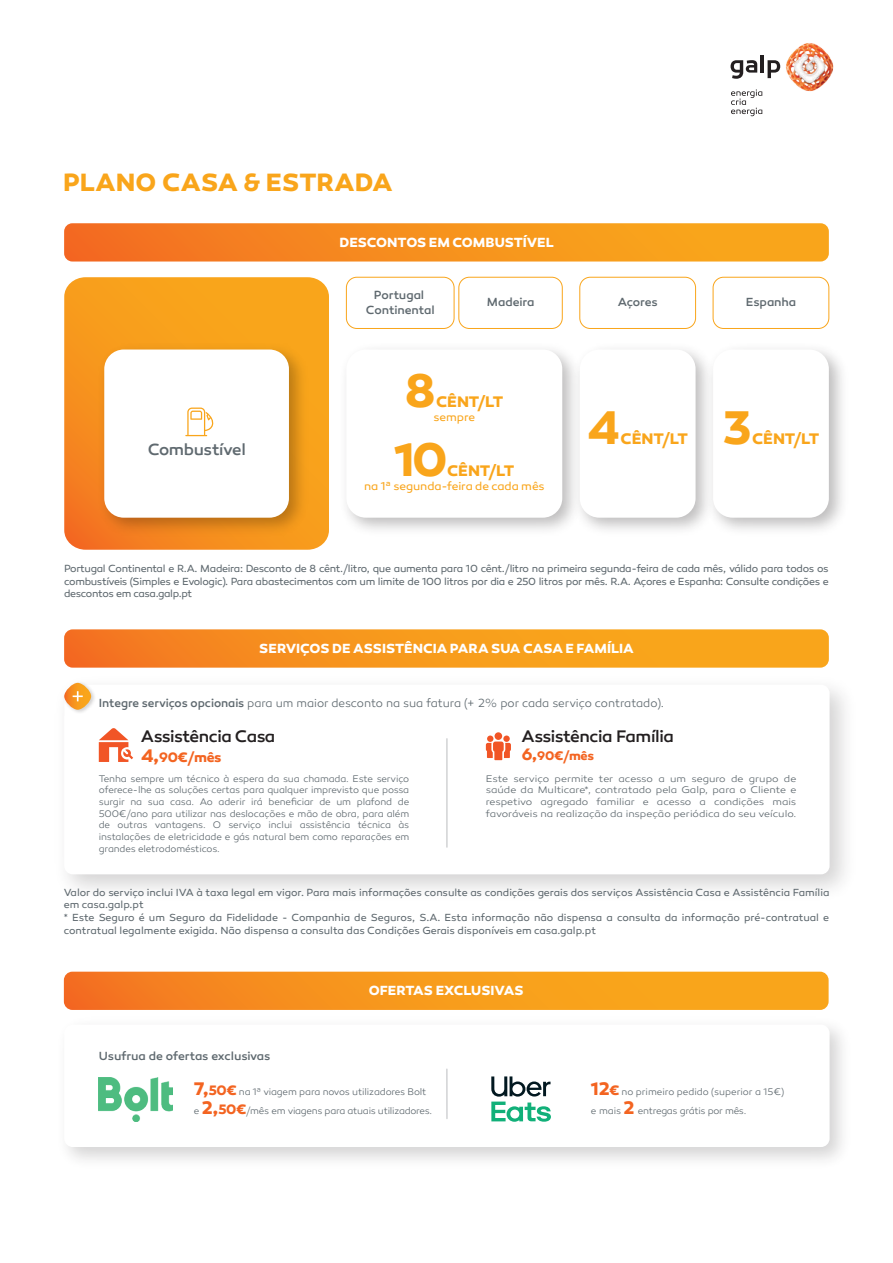
<style>
.page{position:relative;width:893px;height:1263px;background:#fff}
.page>*{position:absolute;margin:0;border:0;box-sizing:border-box;transform-origin:0 0}
.t1{font:700 48.15px "Canaro";color:#f9a51b}
.t2{font:700 25.5px "Canaro";letter-spacing:.005em;color:#f9a51b}
.t3{font:500 17.1px "Canaro";letter-spacing:-.025em;color:#231f20}
.t4{font:500 16.5px "Canaro";letter-spacing:-.02em;color:#5f696f}
.t5{font:700 15.6px "Canaro";letter-spacing:-.01em;color:#f9a51b}
.t6{font:700 13.95px "Canaro";color:#f36421}
.t7{font:700 13.5px "Canaro";letter-spacing:-.005em;color:#fff}
.t8{font:700 12.6px "Canaro";color:#f36421}
.t9{font:300 12px "Canaro";letter-spacing:-.005em;color:#5f696f}
.t10{font:500 12px/15px "Canaro";letter-spacing:-.01em;color:#5f696f;text-align:center}
.t11{font:11.7px "Canaro";letter-spacing:-.005em;color:#f9a51b}
.t12{font:10.5px/12.6px "Canaro";letter-spacing:-.005em;color:#5f696f}
.t13{font:300 9.75px/11.7px "Canaro";letter-spacing:-.015em;color:#5f696f}
.t14{font:300 9.75px/11.7px "Canaro";letter-spacing:-.015em;color:#5f696f;text-align:justify;scale:1.08 1}
.s1{font-weight:500}
.s2{font-size:18.6px}
.s3{font-size:16.95px}
.s4{font-weight:700;font-size:18.6px;color:#f36421}
.s5{font-weight:700;font-size:13.95px;color:#f36421}
</style>
<div class="page">
<svg style="left:731px;top:89px;width:31px;height:27px"></svg>
<svg style="left:731px;top:60px;width:26px;height:19px"></svg>
<hr style="left:761px;top:55px;width:3px;height:18px;background:#231f20">
<svg style="left:768px;top:60px;width:12px;height:18px"></svg>
<img style="left:785px;top:43px;width:49px;height:49px">
<svg style="left:64px;top:277px;width:265px;height:273px;background:#f79c21"></svg>
<svg style="left:64px;top:223px;width:765px;height:38px;background:#f68f1f"></svg>
<svg style="left:64px;top:629px;width:765px;height:38px;background:#f7971f"></svg>
<svg style="left:99px;top:728px;width:34px;height:34px"></svg>
<div style="left:487px;top:735px;width:6px;height:7px;background:#f15526;border-radius:50%"></div>
<div style="left:495px;top:732px;width:7px;height:8px;background:#f15526;border-radius:50%"></div>
<svg style="left:486px;top:741px;width:25px;height:19px"></svg>
<div style="left:503px;top:735px;width:7px;height:7px;background:#f15526;border-radius:50%"></div>
<hr style="left:446px;top:739px;width:2px;height:108px;background:#d1d2d4">
<img style="left:61px;top:681px;width:36px;height:35px">
<svg style="left:64px;top:683px;width:27px;height:27px"></svg>
<svg style="left:73px;top:691px;width:10px;height:10px"></svg>
<svg style="left:64px;top:972px;width:765px;height:38px;background:#f7961d"></svg>
<hr style="left:446px;top:1069px;width:2px;height:49px;background:#d1d2d4">
<img style="left:99px;top:1078px;width:74px;height:43px">
<svg style="left:491px;top:1076px;width:60px;height:46px"></svg>
<img style="left:92px;top:337px;width:221px;height:205px">
<div style="left:104px;top:349px;width:185px;height:169px;background:#fff;border-radius:20px"></div>
<svg style="left:185px;top:408px;width:29px;height:28px"></svg>
<div style="left:346px;top:277px;width:108px;height:52px;border:1px solid #f9a51b;border-radius:11px"></div>
<div style="left:458px;top:277px;width:105px;height:52px;border:1px solid #f9a51b;border-radius:11px"></div>
<div style="left:713px;top:277px;width:116px;height:52px;border:1px solid #f9a51b;border-radius:11px"></div>
<div style="left:579px;top:277px;width:117px;height:52px;border:1px solid #f9a51b;border-radius:11px"></div>
<img style="left:346px;top:349px;width:222px;height:181px">
<div style="left:346px;top:349px;width:216px;height:169px;background:#fff;border-radius:20px"></div>
<div style="left:713px;top:349px;width:116px;height:169px;background:#fff;border-radius:20px"></div>
<h2 class="t2" style="left:63px;top:167px;width:331px">PLANO CASA &amp; ESTRADA</h2>
<p class="t7" style="left:339px;top:233px;width:216px">DESCONTOS EM COMBUSTÍVEL</p>
<h3 class="t4" style="left:148px;top:440px;width:100px">Combustível</h3>
<p class="t10" style="left:366px;top:287px;width:70px">Portugal<br>Continental</p>
<p class="t10" style="left:487px;top:295px;width:49px">Madeira</p>
<p class="t10" style="left:618px;top:295px;width:42px">Açores</p>
<p class="t10" style="left:746px;top:295px;width:52px">Espanha</p>
<h1 class="t1" style="left:405px;top:360px;width:32px">8</h1>
<h3 class="t5" style="left:436px;top:392px;width:69px">CÊNT/LT</h3>
<p class="t11" style="left:434px;top:410px;width:43px">sempre</p>
<h1 class="t1" style="left:394px;top:429px;width:55px">10</h1>
<h3 class="t5" style="left:447px;top:461px;width:69px">CÊNT/LT</h3>
<p class="t11" style="left:364px;top:479px;width:182px">na 1ª segunda-feira de cada mês</p>
<h1 class="t1" style="left:587px;top:398px;width:34px">4</h1>
<h3 class="t5" style="left:621px;top:429px;width:69px">CÊNT/LT</h3>
<h1 class="t1" style="left:722px;top:398px;width:31px">3</h1>
<h3 class="t5" style="left:752px;top:429px;width:69px">CÊNT/LT</h3>
<p class="t12" style="left:64px;top:562px;width:766px;text-align:justify">Portugal Continental e R.A. Madeira: Desconto de 8 cênt./litro, que aumenta para 10 cênt./litro na primeira segunda-feira de cada mês, válido para todos os combustíveis (Simples e Evologic). Para abastecimentos com um limite de 100 litros por dia e 250 litros por mês. R.A. Açores e Espanha: Consulte condições e descontos em casa.galp.pt</p>
<p class="t7" style="left:259px;top:640px;width:376px">SERVIÇOS DE ASSISTÊNCIA PARA SUA CASA E FAMÍLIA</p>
<p class="t9" style="left:99px;top:695px;width:567px"><span class="s1">Integre serviços opcionais</span> para um maior desconto na sua fatura (+ 2% por cada serviço contratado).</p>
<h3 class="t3" style="left:141px;top:726px;width:136px">Assistência Casa</h3>
<h3 class="t6" style="left:141px;top:748px;width:82px"><span class="s2">4,</span>90€/mês</h3>
<p class="t13" style="left:99px;top:772px;width:312px;text-align:justify">Tenha sempre um técnico à espera da sua chamada. Este serviço oferece-lhe as soluções certas para qualquer imprevisto que possa surgir na sua casa. Ao aderir irá beneficiar de um plafond de 500€/ano para utilizar nas deslocações e mão de obra, para além de outras vantagens. O serviço inclui assistência técnica às instalações de eletricidade e gás natural bem como reparações em grandes eletrodomésticos.</p>
<h3 class="t3" style="left:521px;top:726px;width:154px">Assistência Família</h3>
<p class="t8" style="left:522px;top:748px;width:74px"><span class="s3">6,</span>90€/mês</p>
<p class="t14" style="left:486px;top:772px;width:289px">Este serviço permite ter acesso a um seguro de grupo de saúde da Multicare*, contratado pela Galp, para o Cliente e respetivo agregado familiar e acesso a condições mais favoráveis na realização da inspeção periódica do seu veículo.</p>
<p class="t12" style="left:64px;top:886px;width:767px">Valor do serviço inclui IVA à taxa legal em vigor. Para mais informações consulte as condições gerais dos serviços Assistência Casa e Assistência Família em casa.galp.pt<br>* Este Seguro é um Seguro da Fidelidade - Companhia de Seguros, S.A. Esta informação não dispensa a consulta da informação pré-contratual e contratual legalmente exigida. Não dispensa a consulta das Condições Gerais disponíveis em casa.galp.pt</p>
<p class="t10" style="left:99px;top:1048px;width:173px">Usufrua de ofertas exclusivas</p>
<p class="t7" style="left:369px;top:982px;width:157px">OFERTAS EXCLUSIVAS</p>
<p class="t13" style="left:194px;top:1082px;width:240px;line-height:19.5px"><span class="s4">7,</span><span class="s5">50€</span> na 1ª viagem para novos utilizadores Bolt e <span class="s4">2,</span><span class="s5">50€</span>/mês em viagens para atuais utilizadores.</p>
<p class="t13" style="left:591px;top:1082px;width:195px;line-height:19.5px"><span class="s4">12</span><span class="s5">€</span> no primeiro pedido (superior a 15€) e mais <span class="s4">2</span> entregas grátis por mês.</p>
</div>
